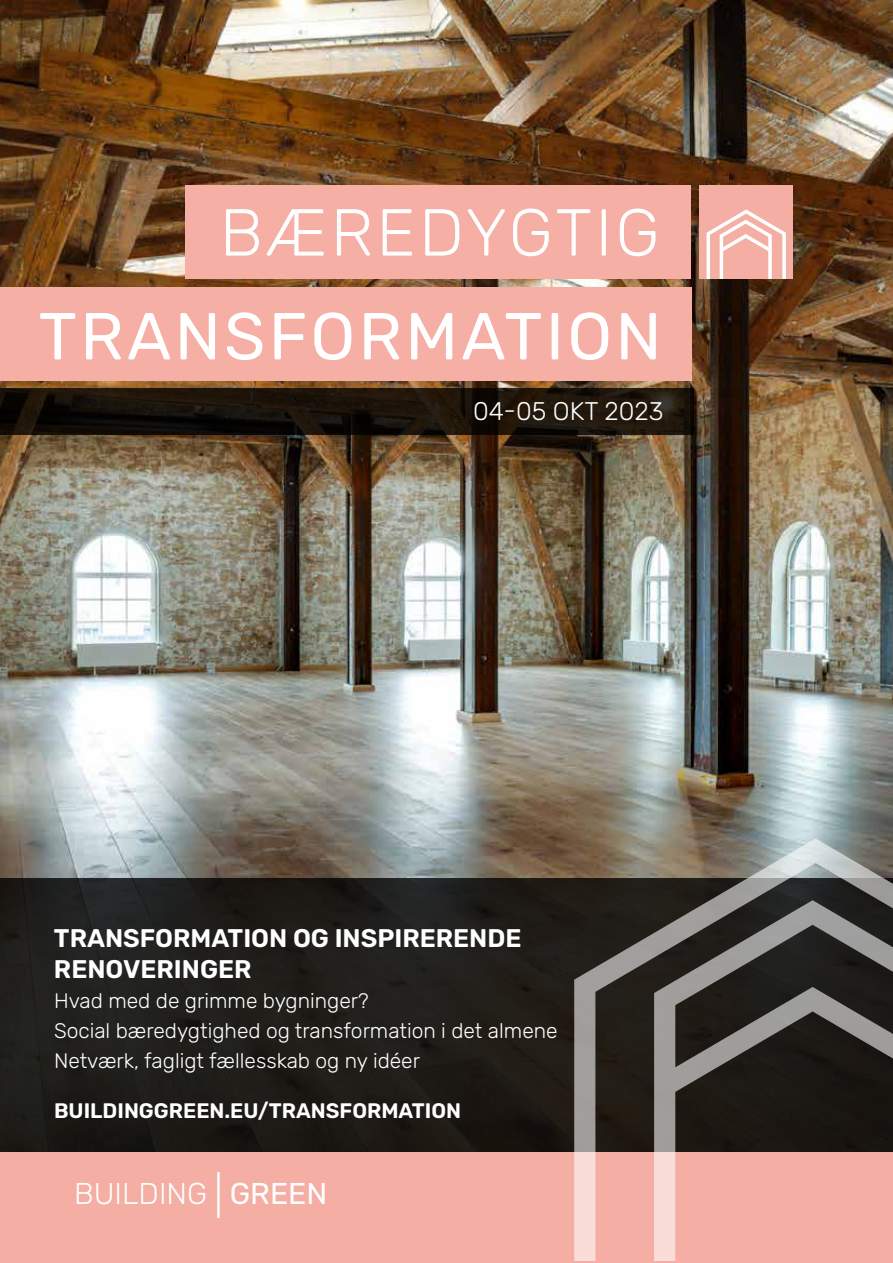
<style>
.page{position:relative;width:893px;height:1263px;background:#fff}
.page>*{position:absolute;margin:0;border:0;box-sizing:border-box;transform-origin:0 0}
.t1{font:66.3px "Rubik";letter-spacing:.05em;color:#fff}
.t2{font:300 66.3px "Rubik";letter-spacing:.05em;color:#fff}
.t3{font:300 30px "Rubik";color:#fff}
.t4{font:600 25.5px/30.6px "Rubik";color:#fff}
.t5{font:300 25.5px "Rubik";color:#fff}
.t6{font:300 21px/30px "Rubik";color:#fff}
.t7{font:600 21px "Rubik";color:#fff}
.s1{font-family:"Open Sans";font-weight:400;font-size:59.85px}
.s2{font-weight:400}
</style>
<div class="page">
<img style="left:0;top:0;width:893px;height:878px">
<svg style="left:0;top:388px;width:694px;height:47px;background:#181109"></svg>
<div style="left:0;top:878px;width:893px;height:274px;background:#201e19"></div>
<div style="left:0;top:1152px;width:893px;height:111px;background:#f4aea4"></div>
<svg style="left:574px;top:838px;width:319px;height:423px"></svg>
<div style="left:186px;top:186px;width:505px;height:93px;background:#f5afa5"></div>
<div style="left:0;top:287px;width:691px;height:94px;background:#f5afa5"></div>
<div style="left:700px;top:186px;width:93px;height:93px;background:#f4aea4"></div>
<svg style="left:706px;top:209px;width:80px;height:70px"></svg>
<h1 class="t2" style="left:220px;top:196px;width:441px">BÆREDYGTIG</h1>
<h1 class="t1" style="left:39px;top:299px;width:625px">TRANSFORMATION</h1>
<p class="t5" style="left:473px;top:397px;width:192px">04-05 OKT 2023</p>
<p class="t4" style="left:54px;top:923px;width:469px">TRANSFORMATION OG INSPIRERENDE<br>RENOVERINGER</p>
<p class="t6" style="left:54px;top:986px;width:505px">Hvad med de grimme bygninger?<br>Social bæredygtighed og transformation i det almene<br>Netværk, fagligt fællesskab og ny idéer</p>
<p class="t7" style="left:54px;top:1099px;width:409px">BUILDINGGREEN.EU/TRANSFORMATION</p>
<h2 class="t3" style="left:74px;top:1177px;width:255px">BUILDING <span class="s1">l</span> <span class="s2">GREEN</span></h2>
</div>
